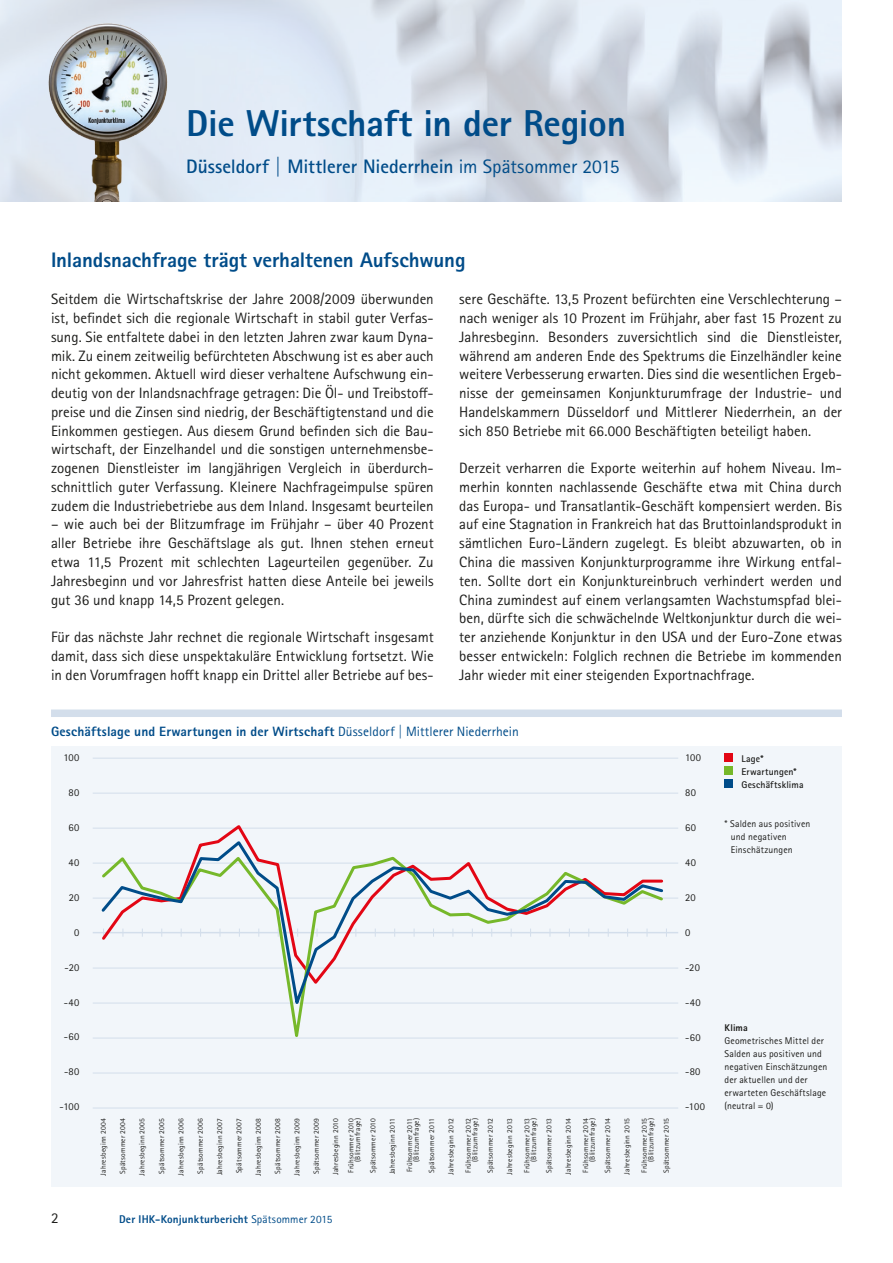
<style>
.page{position:relative;width:893px;height:1263px;background:#fff}
.page>*{position:absolute;margin:0;border:0;box-sizing:border-box;transform-origin:0 0}
.t1{font:800 37.5px "Rotis Sans Serif Pro";letter-spacing:-.01em;color:#004c89}
.t2{font:800 21px "Rotis Sans Serif Pro";letter-spacing:-.005em;color:#004c89}
.t3{font:700 19.5px "Rotis Sans Serif Pro";letter-spacing:-.005em;color:#004c89}
.t4{font:15px/18.8px "Rotis Sans Serif Pro";color:#1d1d1b;text-align:justify}
.t5{font:800 13.5px "Rotis Sans Serif Pro";letter-spacing:.01em;color:#004c89}
.t6{font:800 11.25px "Rotis Sans Serif Pro";letter-spacing:.015em;color:#004c89}
.t7{font:10.5px "Rotis Sans Serif Pro";letter-spacing:.03em;color:#1d1d1b}
.t8{font:9.75px/13px "Rotis Sans Serif Pro";letter-spacing:.015em;color:#1d1d1b}
.t9{font:700 9.75px/13px "Rotis Sans Serif Pro";letter-spacing:.02em;color:#1d1d1b}
.t10{font:800 9.75px "Rotis Sans Serif Pro";letter-spacing:.015em;color:#1d1d1b}
.t11{font:7.5px/6.4px "Rotis Sans Serif Pro";letter-spacing:.02em;color:#1d1d1b;text-align:right}
.s1{font-weight:400}
</style>
<div class="page">
<div style="left:51px;top:746px;width:791px;height:440px;background:#f2f6fa"></div>
<hr style="left:93px;top:1108px;width:585px;height:1px;background:#d3deeb">
<hr style="left:93px;top:758px;width:585px;height:1px;background:#d3deeb">
<hr style="left:93px;top:863px;width:585px;height:1px;background:#d3deeb">
<hr style="left:93px;top:828px;width:585px;height:1px;background:#d3deeb">
<hr style="left:93px;top:793px;width:585px;height:1px;background:#d3deeb">
<hr style="left:93px;top:898px;width:585px;height:1px;background:#d3deeb">
<hr style="left:93px;top:968px;width:585px;height:1px;background:#d3deeb">
<hr style="left:93px;top:1038px;width:585px;height:1px;background:#d3deeb">
<hr style="left:93px;top:1003px;width:585px;height:1px;background:#d3deeb">
<hr style="left:93px;top:1073px;width:585px;height:1px;background:#d3deeb">
<hr style="left:93px;top:932px;width:585px;height:1px;background:#d3deeb">
<img style="left:6px;top:0;width:177px;height:201px">
<div style="left:724px;top:753px;width:9px;height:9px;background:#e30614"></div>
<div style="left:724px;top:766px;width:9px;height:9px;background:#76b82a"></div>
<div style="left:724px;top:780px;width:9px;height:8px;background:#004c89"></div>
<svg style="left:99px;top:825px;width:566px;height:13px"></svg>
<svg style="left:99px;top:1014px;width:566px;height:25px"></svg>
<svg style="left:99px;top:838px;width:566px;height:176px"></svg>
<div style="left:51px;top:709px;width:791px;height:8px;background:#d3deeb"></div>
<h1 class="t1" style="left:186px;top:99px;width:442px">Die Wirtschaft in der Region</h1>
<h3 class="t3" style="left:186px;top:154px;width:435px">Düsseldorf | Mittlerer Niederrhein <span class="s1">im Spätsommer 2015</span></h3>
<h2 class="t2" style="left:51px;top:246px;width:416px">Inlandsnachfrage trägt verhaltenen Aufschwung</h2>
<p class="t4" style="left:459px;top:290px;width:384px">sere Geschäfte. 13,5 Prozent befürchten eine Verschlechterung – nach weniger als 10 Prozent im Frühjahr, aber fast 15 Prozent zu Jahresbeginn. Besonders zuversichtlich sind die Dienstleister, während am anderen Ende des Spektrums die Einzelhändler keine weitere Verbesserung erwarten. Dies sind die wesentlichen Ergeb&shy;nisse der gemeinsamen Konjunkturumfrage der Industrie- und Handelskammern Düsseldorf und Mittlerer Niederrhein, an der sich 850 Betriebe mit 66.000 Beschäftigten beteiligt haben.</p>
<p class="t4" style="left:459px;top:459px;width:384px">Derzeit verharren die Exporte weiterhin auf hohem Niveau. Im&shy;merhin konnten nachlassende Geschäfte etwa mit China durch das Europa- und Transatlantik-Geschäft kompensiert werden. Bis auf eine Stagnation in Frankreich hat das Bruttoinlandsprodukt in sämtlichen Euro-Ländern zugelegt. Es bleibt abzuwarten, ob in China die massiven Konjunkturprogramme ihre Wirkung entfal&shy;ten. Sollte dort ein Konjunktureinbruch verhindert werden und China zumindest auf einem verlangsamten Wachstumspfad blei&shy;ben, dürfte sich die schwächelnde Weltkonjunktur durch die wei&shy;ter anziehende Konjunktur in den USA und der Euro-Zone etwas besser entwickeln: Folglich rechnen die Betriebe im kommenden Jahr wieder mit einer steigenden Exportnachfrage.</p>
<p class="t4" style="left:51px;top:290px;width:384px">Seitdem die Wirtschaftskrise der Jahre 2008/2009 überwunden ist, befindet sich die regionale Wirtschaft in stabil guter Verfas&shy;sung. Sie entfaltete dabei in den letzten Jahren zwar kaum Dyna&shy;mik. Zu einem zeitweilig befürchteten Abschwung ist es aber auch nicht gekommen. Aktuell wird dieser verhaltene Aufschwung ein&shy;deutig von der Inlandsnachfrage getragen: Die Öl- und Treibstoff&shy;preise und die Zinsen sind niedrig, der Beschäftigtenstand und die Einkommen gestiegen. Aus diesem Grund befinden sich die Bau&shy;wirtschaft, der Einzelhandel und die sonstigen unternehmensbe&shy;zogenen Dienstleister im langjährigen Vergleich in überdurch&shy;schnittlich guter Verfassung. Kleinere Nachfrageimpulse spüren zudem die Industriebetriebe aus dem Inland. Insgesamt beurteilen</p>
<p class="t4" style="left:51px;top:515px;width:384px">– wie auch bei der Blitzumfrage im Frühjahr – über 40 Prozent aller Betriebe ihre Geschäftslage als gut. Ihnen stehen erneut etwa 11,5 Prozent mit schlechten Lageurteilen gegenüber. Zu Jahresbeginn und vor Jahresfrist hatten diese Anteile bei jeweils gut 36 und knapp 14,5 Prozent gelegen.</p>
<p class="t4" style="left:51px;top:628px;width:384px">Für das nächste Jahr rechnet die regionale Wirtschaft insgesamt damit, dass sich diese unspektakuläre Entwicklung fortsetzt. Wie in den Vorumfragen hofft knapp ein Drittel aller Betriebe auf bes-</p>
<p class="t5" style="left:51px;top:722px;width:469px">Geschäftslage und Erwartungen in der Wirtschaft <span class="s1">Düsseldorf | Mittlerer Niederrhein</span></p>
<p class="t7" style="left:63px;top:751px;width:17px">100</p>
<p class="t7" style="left:69px;top:786px;width:12px">80</p>
<p class="t7" style="left:68px;top:821px;width:12px">60</p>
<p class="t7" style="left:68px;top:856px;width:12px">40</p>
<p class="t7" style="left:69px;top:891px;width:12px">20</p>
<p class="t7" style="left:74px;top:926px;width:7px">0</p>
<p class="t7" style="left:65px;top:961px;width:16px">-20</p>
<p class="t7" style="left:64px;top:996px;width:17px">-40</p>
<p class="t7" style="left:64px;top:1031px;width:17px">-60</p>
<p class="t7" style="left:64px;top:1066px;width:17px">-80</p>
<p class="t7" style="left:60px;top:1100px;width:21px">-100</p>
<p class="t11" style="left:100px;top:1175px;width:59px;rotate:-90deg">Jahresbeginn 2004</p>
<p class="t11" style="left:120px;top:1173px;width:57px;rotate:-90deg">Spätsommer 2004</p>
<p class="t11" style="left:139px;top:1175px;width:59px;rotate:-90deg">Jahresbeginn 2005</p>
<p class="t11" style="left:158px;top:1173px;width:57px;rotate:-90deg">Spätsommer 2005</p>
<p class="t11" style="left:178px;top:1175px;width:59px;rotate:-90deg">Jahresbeginn 2006</p>
<p class="t11" style="left:197px;top:1173px;width:57px;rotate:-90deg">Spätsommer 2006</p>
<p class="t11" style="left:216px;top:1175px;width:59px;rotate:-90deg">Jahresbeginn 2007</p>
<p class="t11" style="left:236px;top:1173px;width:57px;rotate:-90deg">Spätsommer 2007</p>
<p class="t11" style="left:255px;top:1175px;width:59px;rotate:-90deg">Jahresbeginn 2008</p>
<p class="t11" style="left:274px;top:1173px;width:57px;rotate:-90deg">Spätsommer 2008</p>
<p class="t11" style="left:294px;top:1175px;width:59px;rotate:-90deg">Jahresbeginn 2009</p>
<p class="t11" style="left:313px;top:1173px;width:57px;rotate:-90deg">Spätsommer 2009</p>
<p class="t11" style="left:328px;top:1175px;width:58px;line-height:15.5px;text-align:left;rotate:-90deg">Jahresbeginn 2010<br>Frühsommer 2010</p>
<p class="t11" style="left:350px;top:1173px;width:56px;line-height:15.5px;rotate:-90deg">(Blitzumfrage)<br>Spätsommer 2010</p>
<p class="t11" style="left:389px;top:1174px;width:58px;rotate:-90deg">Jahresbeginn 2011</p>
<p class="t11" style="left:407px;top:1172px;width:56px;rotate:-90deg">Frühsommer 2011 (Blitzumfrage)</p>
<p class="t11" style="left:428px;top:1172px;width:56px;rotate:-90deg">Spätsommer 2011</p>
<p class="t11" style="left:448px;top:1175px;width:58px;rotate:-90deg">Jahresbeginn 2012</p>
<p class="t11" style="left:465px;top:1172px;width:56px;rotate:-90deg">Frühsommer 2012 (Blitzumfrage)</p>
<p class="t11" style="left:487px;top:1173px;width:56px;rotate:-90deg">Spätsommer 2012</p>
<p class="t11" style="left:506px;top:1175px;width:58px;rotate:-90deg">Jahresbeginn 2013</p>
<p class="t11" style="left:524px;top:1172px;width:56px;rotate:-90deg">Frühsommer 2013 (Blitzumfrage)</p>
<p class="t11" style="left:546px;top:1173px;width:56px;rotate:-90deg">Spätsommer 2013</p>
<p class="t11" style="left:565px;top:1175px;width:58px;rotate:-90deg">Jahresbeginn 2014</p>
<p class="t11" style="left:582px;top:1172px;width:56px;rotate:-90deg">Frühsommer 2014 (Blitzumfrage)</p>
<p class="t11" style="left:604px;top:1173px;width:56px;rotate:-90deg">Spätsommer 2014</p>
<p class="t11" style="left:624px;top:1175px;width:58px;rotate:-90deg">Jahresbeginn 2015</p>
<p class="t11" style="left:641px;top:1172px;width:56px;rotate:-90deg">Frühsommer 2015 (Blitzumfrage)</p>
<p class="t11" style="left:663px;top:1173px;width:56px;rotate:-90deg">Spätsommer 2015</p>
<p class="t7" style="left:685px;top:751px;width:17px">100</p>
<p class="t7" style="left:685px;top:786px;width:12px">80</p>
<p class="t7" style="left:685px;top:821px;width:12px">60</p>
<p class="t7" style="left:685px;top:856px;width:12px">40</p>
<p class="t7" style="left:685px;top:891px;width:12px">20</p>
<p class="t7" style="left:685px;top:926px;width:7px">0</p>
<p class="t7" style="left:685px;top:961px;width:16px">-20</p>
<p class="t7" style="left:685px;top:996px;width:17px">-40</p>
<p class="t7" style="left:685px;top:1031px;width:17px">-60</p>
<p class="t7" style="left:685px;top:1066px;width:17px">-80</p>
<p class="t7" style="left:685px;top:1101px;width:21px">-100</p>
<p class="t4" style="left:51px;top:1209px;width:9px">2</p>
<p class="t6" style="left:119px;top:1212px;width:215px">Der IHK-Konjunkturbericht <span class="s1">Spätsommer 2015</span></p>
<p class="t9" style="left:741px;top:752px;width:64px">Lage*<br>Erwartungen*<br>Geschäftsklima</p>
<p class="t8" style="left:731px;top:817px;width:81px;text-indent:-6px">* Salden aus positiven und negativen<br>Einschätzungen</p>
<p class="t10" style="left:724px;top:1022px;width:25px">Klima</p>
<p class="t8" style="left:724px;top:1034px;width:104px">Geometrisches Mittel der<br>Salden aus positiven und negativen Einschätzungen der aktuellen und der erwarteten Geschäftslage (neutral = 0)</p>
</div>
